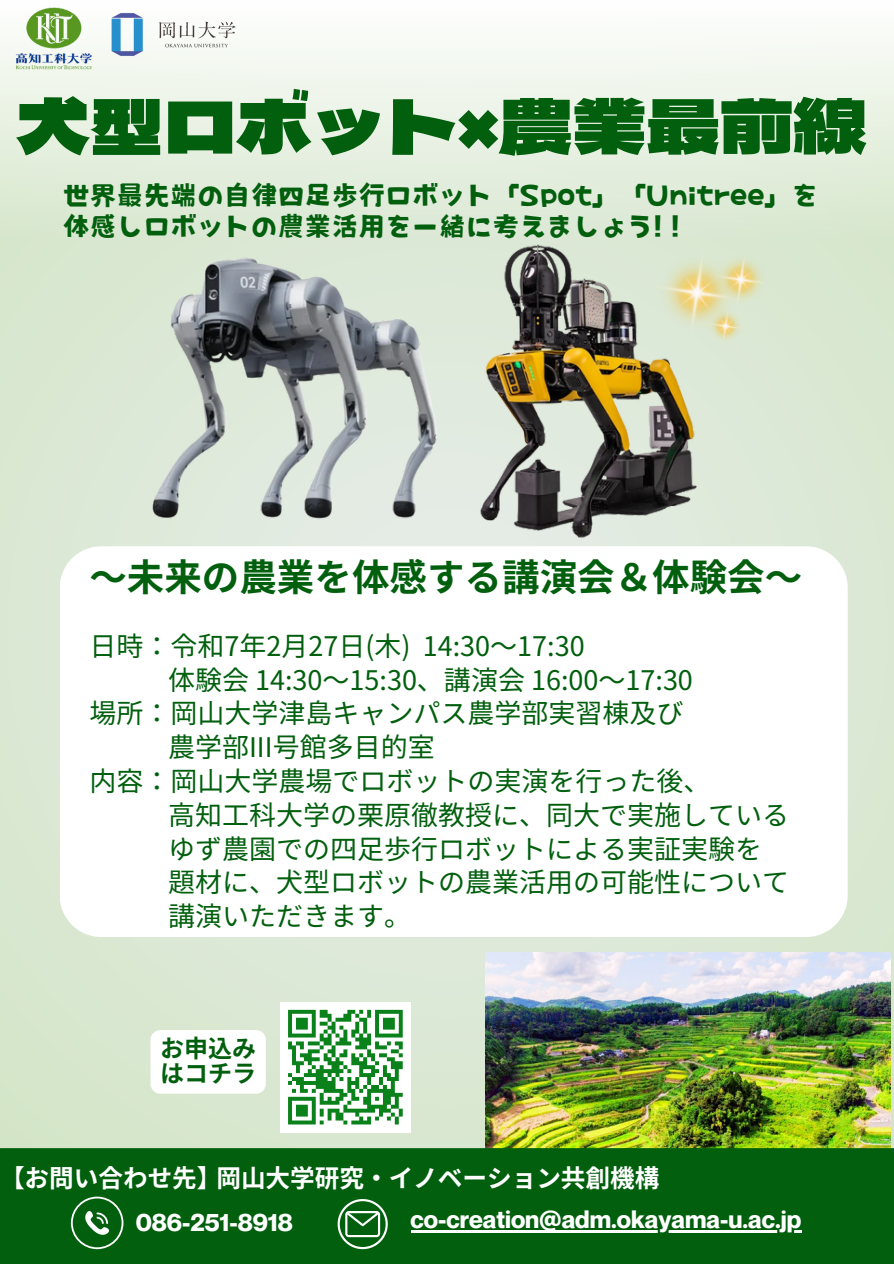
<style>
.page{position:relative;width:894px;height:1264px;background:#fff}
.page>*{position:absolute;margin:0;border:0;box-sizing:border-box;transform-origin:0 0}
.t1{font:73.5px "Dela Gothic One";color:#015f0d}
.t2{font:700 37.5px "Noto Sans JP";color:#015f0d}
.t3{font:27px "Noto Sans JP";color:#015f0d}
.t4{font:26.85px/30.6px "Otenba Gothic TTF";color:#015f0d}
.t5{font:700 24.6px "Neue Montreal";color:#fff}
.t6{font:700 24.6px "Noto Sans CJ Ksc";color:#fff}
.t7{font:700 24px "Noto Sans CJ Ksc";color:#015f0d}
</style>
<div class="page">
<div style="left:0;top:0;width:893px;height:1263px;background:#dae8d3"></div>
<img style="left:485px;top:952px;width:405px;height:196px">
<div style="left:0;top:0;width:893px;height:240px;background:linear-gradient(to bottom,#fefefd,#d8e7cf)"></div>
<img style="left:142px;top:0;width:114px;height:69px">
<div style="left:0;top:1148px;width:893px;height:115px;background:#015f0d"></div>
<svg style="left:337px;top:1198px;width:50px;height:51px"></svg>
<svg style="left:71px;top:1196px;width:52px;height:53px"></svg>
<div style="left:280px;top:1001px;width:130px;height:131px;background:#fff"></div>
<svg style="left:288px;top:1009px;width:115px;height:116px"></svg>
<img style="left:116px;top:227px;width:315px;height:318px">
<img style="left:0;top:0;width:142px;height:89px">
<img style="left:736px;top:229px;width:47px;height:105px">
<div style="left:60px;top:546px;width:787px;height:391px;background:#fff"></div>
<img style="left:431px;top:226px;width:305px;height:321px">
<hr style="left:410px;top:1230px;width:391px;height:2px;background:#fff">
<div style="left:150px;top:1030px;width:116px;height:63px;background:#fff"></div>
<h2 class="t1" style="left:16px;top:69px;width:851px">犬型ロボット×農業最前線</h2>
<p class="t4" style="left:63px;top:178px;width:756px">世界最先端の自律四足歩行ロボット「Spot」「Unitree」を体感しロボットの農業活用を一緒に考えましょう!！</p>
<h3 class="t2" style="left:89px;top:547px;width:711px">～未来の農業を体感する講演会＆体験会～</h3>
<p class="t3" style="left:89px;top:624px;width:496px">日時：令和7年2月 27日 (木) 14:30～17:30</p>
<p class="t3" style="left:168px;top:658px;width:526px">体験会 14:30～15:30、講演会 16:00～17:30</p>
<p class="t3" style="left:89px;top:692px;width:595px">場所：岡山大学津島キャンパス農学部実習棟及び</p>
<p class="t3" style="left:168px;top:726px;width:268px">農学部III号館多目的室</p>
<p class="t3" style="left:89px;top:759px;width:622px">内容：岡山大学農場でロボットの実演を行った後、</p>
<p class="t3" style="left:168px;top:793px;width:622px">高知工科大学の栗原徹教授に、同大で実施している</p>
<p class="t3" style="left:168px;top:827px;width:595px">ゆず農園での四足歩行ロボットによる実証実験を</p>
<p class="t3" style="left:168px;top:861px;width:622px">題材に、犬型ロボットの農業活用の可能性について</p>
<p class="t3" style="left:168px;top:894px;width:244px">講演いただきます。</p>
<p class="t7" style="left:160px;top:1029px;width:97px">お申込み</p>
<p class="t7" style="left:160px;top:1054px;width:97px">はコチラ</p>
<h5 class="t6" style="left:0;top:1158px;width:223px">【お問い合わせ先】</h5>
<p class="t6" style="left:216px;top:1158px;width:444px">岡山大学研究・イノベーション共創機構</p>
<h1 class="t5" style="left:136px;top:1207px;width:158px">086-251-8918</h1>
<p class="t5" style="left:410px;top:1204px;width:392px">co-creation@adm.okayama-u.ac.jp</p>
</div>
